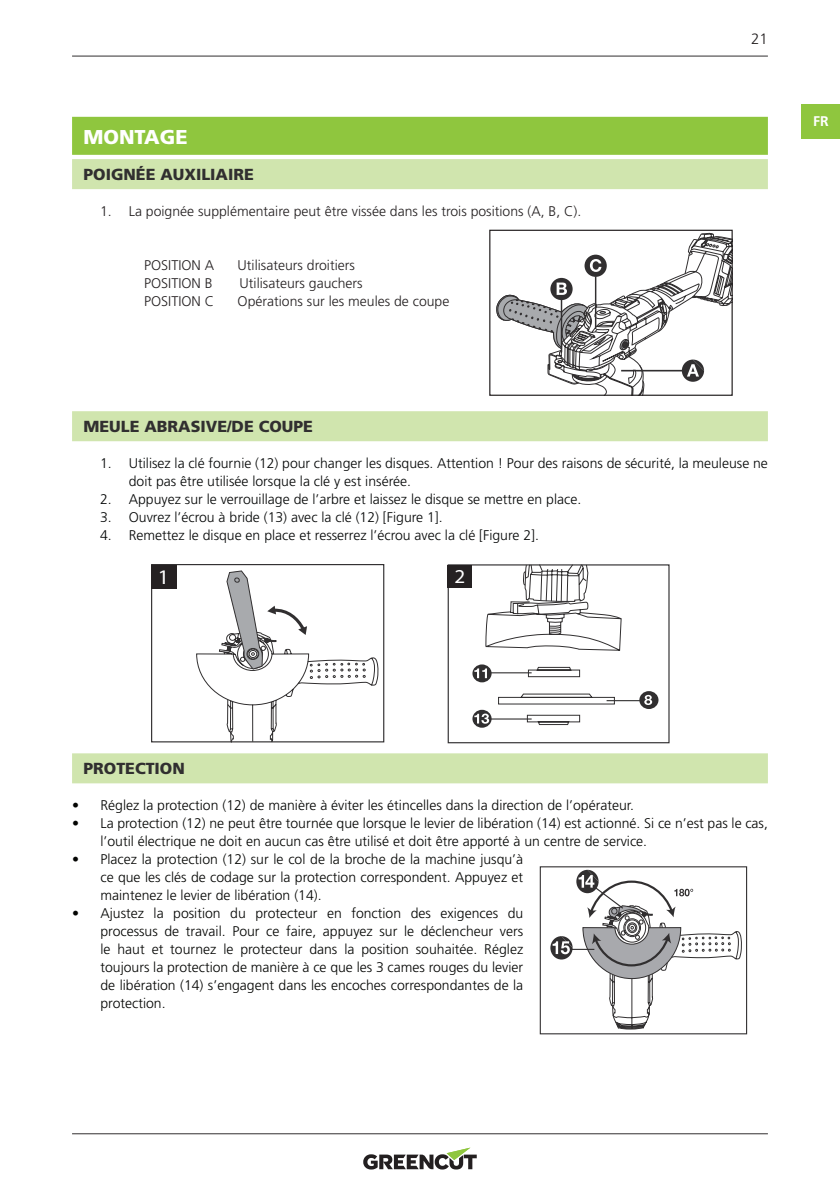
<style>
.page{position:relative;width:840px;height:1191px;background:#fff}
.page>*{position:absolute;margin:0;border:0;box-sizing:border-box;transform-origin:0 0}
.t1{font:20.8px "Myriad Pro";color:#fff;scale:1.07 1}
.TITOL_1ER_ES{font:900 20px "Frutiger LT Std";color:#fff}
.t2{font:19.8px "Myriad Pro";color:#fff;scale:1.07 1}
.TITOL_2ON_ES{font:900 16px "Frutiger LT Std";color:#312f30}
.t3{font:300 15px "Frutiger LT Std";color:#231f20}
.t4{font:300 14px/18px "Frutiger LT Std";color:#040503;text-align:justify}
.t5{font:300 14px/18px "Frutiger LT Std";color:#050707}
.Interior{font:300 14px "Frutiger LT Std";color:#231f20}
.t6{font:700 14px "Frutiger LT Std";color:#fff}
</style>
<div class="page">
<hr style="left:72px;top:1133px;width:695px;height:1px;background:#312f30">
<hr style="left:72px;top:56px;width:695px;height:1px;background:#312f30">
<div style="left:801px;top:104px;width:38px;height:34px;background:#8fc63e"></div>
<svg style="left:363px;top:1147px;width:113px;height:22px"></svg>
<div style="left:72px;top:117px;width:695px;height:38px;background:#8fc63e"></div>
<div style="left:72px;top:159px;width:695px;height:30px;background:#d0e5ae"></div>
<div style="left:72px;top:411px;width:695px;height:30px;background:#d0e5ae"></div>
<div style="left:72px;top:753px;width:695px;height:30px;background:#d0e5ae"></div>
<div style="left:151px;top:564px;width:233px;height:178px;border:1px solid #312f30"></div>
<svg style="left:195px;top:570px;width:184px;height:214px"></svg>
<div style="left:447px;top:564px;width:222px;height:179px;border:1px solid #312f30"></div>
<svg style="left:472px;top:664px;width:19px;height:18px"></svg>
<svg style="left:472px;top:710px;width:19px;height:17px"></svg>
<svg style="left:474px;top:564px;width:147px;height:161px"></svg>
<hr style="left:606px;top:700px;width:38px;height:1px;background:#312f30">
<div style="left:639px;top:691px;width:19px;height:18px;background:#312f30;border-radius:50%"></div>
<svg style="left:644px;top:695px;width:7px;height:10px"></svg>
<div style="left:151px;top:565px;width:25px;height:24px;background:#252122"></div>
<div style="left:447px;top:565px;width:24px;height:23px;background:#252122"></div>
<div style="left:539px;top:866px;width:207px;height:168px;border:1px solid #312f30"></div>
<div style="left:489px;top:230px;width:243px;height:166px;border:1px solid #231f20"></div>
<svg style="left:495px;top:233px;width:237px;height:162px"></svg>
<svg style="left:550px;top:870px;width:191px;height:159px"></svg>
<hr style="left:570px;top:948px;width:24px;height:2px;background:#312f30">
<p class="TITOL_1ER_ES" style="left:83px;top:125px;width:106px">MONTAGE</p>
<p class="TITOL_2ON_ES" style="left:83px;top:165px;width:172px">POIGNÉE AUXILIAIRE</p>
<p class="Interior" style="left:100px;top:203px;width:482px">1. La poignée supplémentaire peut être vissée dans les trois positions (A, B, C).</p>
<p class="Interior" style="left:144px;top:257px;width:71px">POSITION A</p>
<p class="Interior" style="left:237px;top:257px;width:119px">Utilisateurs droitiers</p>
<p class="Interior" style="left:144px;top:275px;width:70px">POSITION B</p>
<p class="Interior" style="left:239px;top:275px;width:124px">Utilisateurs gauchers</p>
<p class="Interior" style="left:144px;top:293px;width:71px">POSITION C</p>
<p class="Interior" style="left:237px;top:293px;width:213px">Opérations sur les meules de coupe</p>
<p class="t3" style="left:750px;top:30px;width:18px">21</p>
<p class="TITOL_2ON_ES" style="left:83px;top:417px;width:231px">MEULE ABRASIVE/DE COUPE</p>
<p class="t5" style="left:129px;top:454px;width:640px;text-indent:-29px">1. Utilisez la clé fournie (12) pour changer les disques. Attention ! Pour des raisons de sécurité, la meuleuse ne doit pas être utilisée lorsque la clé y est insérée.</p>
<p class="t5" style="left:100px;top:490px;width:482px">2. Appuyez sur le verrouillage de l’arbre et laissez le disque se mettre en place.</p>
<p class="t5" style="left:100px;top:508px;width:344px">3. Ouvrez l’écrou à bride (13) avec la clé (12) [Figure 1].</p>
<p class="t5" style="left:100px;top:526px;width:440px">4. Remettez le disque en place et resserrez l’écrou avec la clé [Figure 2].</p>
<h1 class="t1" style="left:158px;top:564px;width:12px">1</h1>
<h3 class="t2" style="left:454px;top:564px;width:12px">2</h3>
<p class="t6" style="left:812px;top:113px;width:17px">FR</p>
<p class="TITOL_2ON_ES" style="left:83px;top:759px;width:103px">PROTECTION</p>
<p class="t4" style="left:72px;top:796px;width:563px">• Réglez la protection (12) de manière à éviter les étincelles dans la direction de l’opérateur.</p>
<p class="t4" style="left:100px;top:814px;width:668px;text-indent:-28px">• La protection (12) ne peut être tournée que lorsque le levier de libération (14) est actionné. Si ce n’est pas le cas, l’outil électrique ne doit en aucun cas être utilisé et doit être apporté à un centre de service.</p>
<p class="t4" style="left:100px;top:850px;width:424px;text-indent:-28px">• Placez la protection (12) sur le col de la broche de la machine jusqu’à ce que les clés de codage sur la protection correspondent. Appuyez et maintenez le levier de libération (14).</p>
<p class="t4" style="left:100px;top:904px;width:424px;text-indent:-28px">• Ajustez la position du protecteur en fonction des exigences du processus de travail. Pour ce faire, appuyez sur le déclencheur vers le haut et tournez le protecteur dans la position souhaitée. Réglez toujours la protection de manière à ce que les 3 cames rouges du levier de libération (14) s’engagent dans les encoches correspondantes de la protection.</p>
</div>
